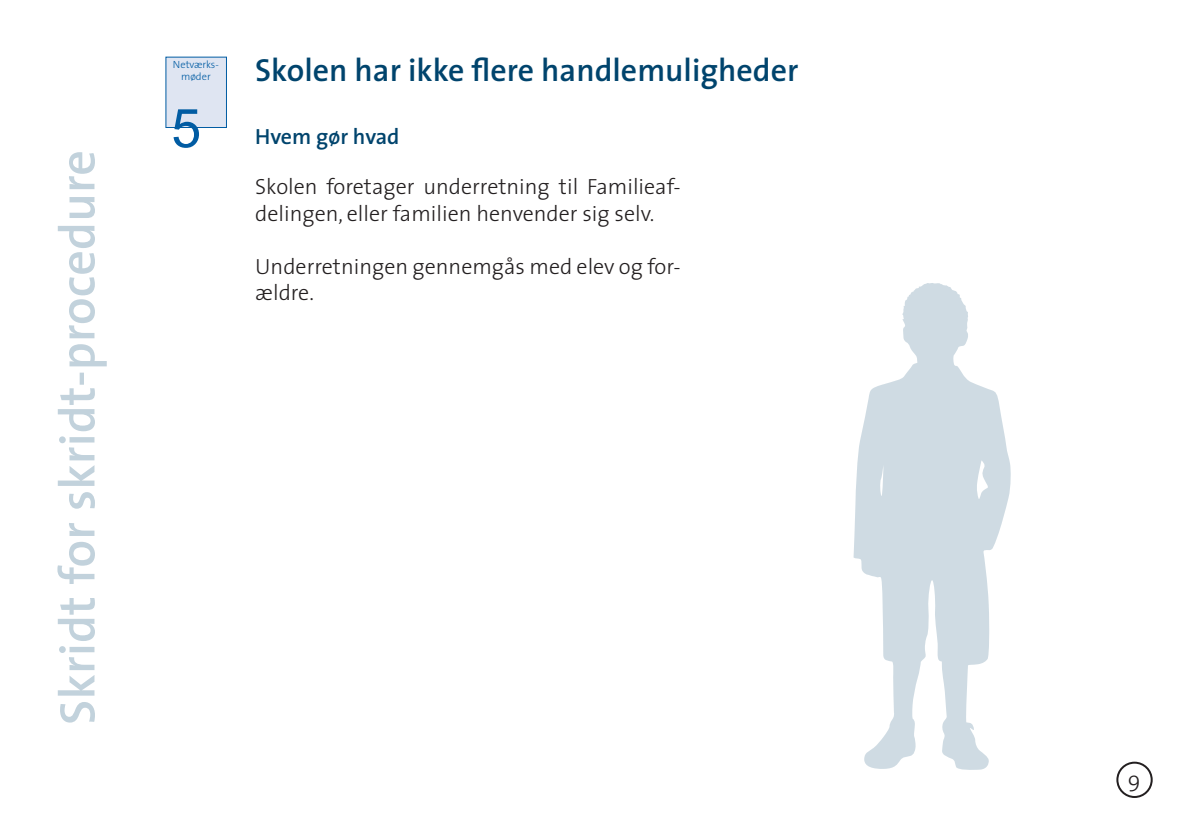
<style>
.page{position:relative;width:1191px;height:840px;background:#fff}
.page>*{position:absolute;margin:0;border:0;box-sizing:border-box;transform-origin:0 0}
.t1{font:53.6px "Arial";color:#015ca3}
.t2{font:600 32px "The Sans";color:#00446d}
.t3{font:300 22px/26.4px "The Sans";color:#231f20}
.t4{font:600 22px "The Sans";color:#00446d}
.t5{font:300 10.4px/12.6px "The Sans";color:#015ca3;text-align:center}
</style>
<div class="page">
<svg style="left:853px;top:283px;width:157px;height:486px;fill:#cfdbe3"></svg>
<div style="left:1116px;top:761px;width:36px;height:36px;border:2px solid #231f20;border-radius:50%"></div>
<div style="left:165px;top:57px;width:62px;height:71px;background:#dfe5f2;border:1px solid #015ca3"></div>
<svg style="left:57px;top:152px;width:50px;height:570px"></svg>
<p class="t5" style="left:173px;top:58px;width:47px">Netværks&shy;møder</p>
<h1 class="t1" style="left:171px;top:93px;width:31px">5</h1>
<h2 class="t2" style="left:255px;top:49px;width:545px">Skolen har ikke flere handlemuligheder</h2>
<p class="t4" style="left:255px;top:122px;width:146px">Hvem gør hvad</p>
<p class="t3" style="left:255px;top:174px;width:427px">Skolen foretager underretning til Familieaf&shy;delingen, eller familien henvender sig selv.</p>
<p class="t3" style="left:255px;top:253px;width:427px">Underretningen gennemgås med elev og for&shy;ældre.</p>
<p class="t3" style="left:1127px;top:765px;width:14px">9</p>
</div>
